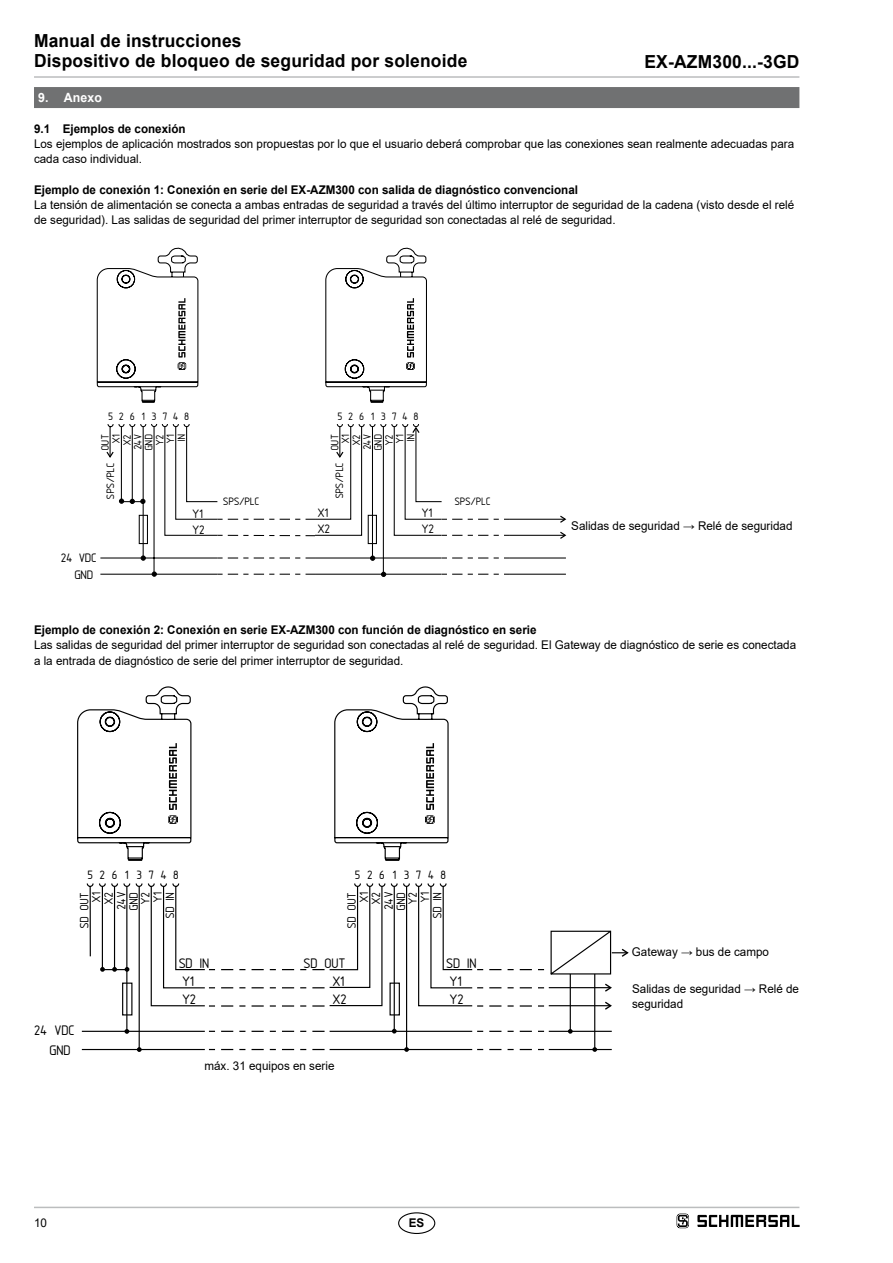
<style>
.page{position:relative;width:893px;height:1263px;background:#fff}
.page>*{position:absolute;margin:0;border:0;box-sizing:border-box;transform-origin:0 0}
.t1{font:21.6px/19.2px "Isonorm 3098";color:#000;text-align:center}
.t2{font:19.2px/16px "Isonorm 3098";color:#000}
.t3{font:18.9px/24.5px "Isonorm 3098";color:#000;text-align:right}
.t4{font:700 18px/20.2px "Arial";letter-spacing:.01em;color:#000}
.t5{font:16.8px/32.7px "Isonorm 3098";color:#000}
.t6{font:16.65px "Isonorm 3098";color:#000}
.t7{font:700 12.75px "Arial";letter-spacing:.01em;color:#fff}
.t8{font:12px/15.1px "Arial";color:#000}
.t9{font:700 12px "Arial";color:#000}
</style>
<div class="page">
<hr style="left:34px;top:1207px;width:765px;height:1px;background:#bbbdbe">
<hr style="left:34px;top:76px;width:765px;height:2px;background:#bbbdbe">
<div style="left:398px;top:1212px;width:37px;height:22px;border:1px solid #000;border-radius:50%"></div>
<div style="left:34px;top:87px;width:765px;height:21px;background:#707172"></div>
<hr style="left:510px;top:519px;width:54px;height:1px;background:#000">
<svg style="left:559px;top:515px;width:8px;height:8px"></svg>
<hr style="left:510px;top:535px;width:54px;height:1px;background:#000">
<svg style="left:559px;top:531px;width:8px;height:8px"></svg>
<hr style="left:510px;top:557px;width:56px;height:1px;background:#000">
<hr style="left:510px;top:574px;width:56px;height:1px;background:#000">
<svg style="left:99px;top:247px;width:411px;height:330px"></svg>
<svg style="left:77px;top:686px;width:552px;height:366px"></svg>
<svg style="left:677px;top:1213px;width:12px;height:15px"></svg>
<svg style="left:697px;top:1215px;width:102px;height:12px"></svg>
<h3 class="t4" style="left:34px;top:31px;width:435px">Manual de instrucciones<br>Dispositivo de bloqueo de seguridad por solenoide</h3>
<h3 class="t4" style="left:644px;top:52px;width:156px">EX-AZM300...-3GD</h3>
<p class="t7" style="left:38px;top:89px;width:65px">9. Anexo</p>
<p class="t9" style="left:34px;top:120px;width:153px">9.1 Ejemplos de conexión</p>
<p class="t8" style="left:34px;top:136px;width:762px">Los ejemplos de aplicación mostrados son propuestas por lo que el usuario deberá comprobar que las conexiones sean realmente adecuadas para cada caso individual.</p>
<p class="t9" style="left:34px;top:181px;width:546px">Ejemplo de conexión 1: Conexión en serie del EX-AZM300 con salida de diagnóstico convencional</p>
<p class="t8" style="left:34px;top:197px;width:762px">La tensión de alimentación se conecta a ambas entradas de seguridad a través del último interruptor de seguridad de la cadena (visto desde el relé de seguridad). Las salidas de seguridad del primer interruptor de seguridad son conectadas al relé de seguridad.</p>
<h3 class="t6" style="left:109px;top:404px;width:82px">5 6 1 3 7 4 8</h3>
<h3 class="t6" style="left:338px;top:404px;width:82px">5 6 1 3 7 4 8</h3>
<h3 class="t6" style="left:120px;top:404px;width:6px">2</h3>
<h3 class="t5" style="left:98px;top:443px;width:11px;rotate:-90deg">X1</h3>
<h3 class="t5" style="left:381px;top:443px;width:11px;rotate:-90deg">Y1</h3>
<h3 class="t6" style="left:349px;top:404px;width:6px">2</h3>
<h3 class="t5" style="left:327px;top:443px;width:11px;rotate:-90deg">X1</h3>
<h3 class="t5" style="left:338px;top:445px;width:12px;rotate:-90deg">X2</h3>
<h3 class="t5" style="left:349px;top:449px;width:17px;rotate:-90deg">24V</h3>
<h3 class="t5" style="left:360px;top:450px;width:18px;rotate:-90deg">GND</h3>
<h3 class="t5" style="left:87px;top:450px;width:18px;rotate:-90deg">OUT<br>24V</h3>
<h3 class="t5" style="left:130px;top:450px;width:18px;rotate:-90deg">GND</h3>
<h3 class="t5" style="left:316px;top:450px;width:18px;rotate:-90deg">OUT</h3>
<h3 class="t5" style="left:321px;top:498px;width:38px;rotate:-90deg">SPS/PLC</h3>
<h3 class="t5" style="left:392px;top:441px;width:9px;rotate:-90deg">IN</h3>
<h3 class="t5" style="left:109px;top:445px;width:12px;rotate:-90deg">X2</h3>
<h3 class="t5" style="left:152px;top:443px;width:11px;rotate:-90deg">Y1</h3>
<h3 class="t5" style="left:371px;top:445px;width:12px;rotate:-90deg">Y2</h3>
<h3 class="t5" style="left:163px;top:441px;width:9px;rotate:-90deg">IN</h3>
<h3 class="t5" style="left:141px;top:445px;width:12px;rotate:-90deg">Y2</h3>
<h3 class="t5" style="left:92px;top:499px;width:38px;rotate:-90deg">SPS/PLC</h3>
<h3 class="t5" style="left:224px;top:483px;width:38px">SPS/PLC</h3>
<h3 class="t5" style="left:455px;top:483px;width:37px">SPS/PLC</h3>
<h2 class="t2" style="left:61px;top:547px;width:37px;line-height:17px;text-align:center">24 VDC<br>GND</h2>
<h2 class="t2" style="left:193px;top:503px;width:14px">Y1<br>Y2</h2>
<h2 class="t2" style="left:318px;top:503px;width:12px">X1</h2>
<h2 class="t2" style="left:422px;top:502px;width:12px">Y1</h2>
<h2 class="t2" style="left:318px;top:519px;width:14px">X2</h2>
<h2 class="t2" style="left:422px;top:518px;width:14px">Y2</h2>
<p class="t8" style="left:571px;top:518px;width:223px">Salidas de seguridad → Relé de seguridad</p>
<p class="t9" style="left:34px;top:621px;width:504px">Ejemplo de conexión 2: Conexión en serie EX-AZM300 con función de diagnóstico en serie</p>
<p class="t8" style="left:34px;top:638px;width:764px">Las salidas de seguridad del primer interruptor de seguridad son conectadas al relé de seguridad. El Gateway de diagnóstico de serie es conectada a la entrada de diagnóstico de serie del primer interruptor de seguridad.</p>
<h3 class="t3" style="left:88px;top:860px;width:92px">5 2 6 1 3 7 4 8</h3>
<h3 class="t3" style="left:82px;top:902px;width:12px;rotate:-90deg">X1</h3>
<h3 class="t3" style="left:94px;top:904px;width:14px;rotate:-90deg">X2</h3>
<h3 class="t3" style="left:143px;top:902px;width:12px;rotate:-90deg">Y1</h3>
<h3 class="t3" style="left:398px;top:904px;width:14px;rotate:-90deg">Y2</h3>
<h3 class="t3" style="left:355px;top:860px;width:92px">5 2 6 1 3 7 4 8</h3>
<h3 class="t3" style="left:349px;top:902px;width:12px;rotate:-90deg">X1</h3>
<h3 class="t3" style="left:361px;top:904px;width:14px;rotate:-90deg">X2</h3>
<h3 class="t3" style="left:410px;top:902px;width:12px;rotate:-90deg">Y1</h3>
<h3 class="t3" style="left:423px;top:918px;width:28px;rotate:-90deg">SD IN</h3>
<h3 class="t3" style="left:107px;top:909px;width:19px;rotate:-90deg">24V</h3>
<h3 class="t3" style="left:119px;top:910px;width:20px;rotate:-90deg">GND</h3>
<h3 class="t3" style="left:374px;top:909px;width:19px;rotate:-90deg">24V</h3>
<h3 class="t3" style="left:386px;top:910px;width:20px;rotate:-90deg">GND</h3>
<h3 class="t3" style="left:70px;top:928px;width:38px;rotate:-90deg">SD OUT</h3>
<h3 class="t3" style="left:337px;top:928px;width:38px;rotate:-90deg">SD OUT</h3>
<h3 class="t3" style="left:131px;top:918px;width:28px;rotate:-90deg">Y2<br>SD IN</h3>
<h1 class="t1" style="left:35px;top:1018px;width:42px">24 VDC<br>GND</h1>
<p class="t8" style="left:34px;top:1215px;width:14px">10</p>
<h1 class="t1" style="left:179px;top:950px;width:32px">SD IN</h1>
<h1 class="t1" style="left:183px;top:969px;width:15px;line-height:18px;text-align:left">Y1<br>Y2</h1>
<h1 class="t1" style="left:304px;top:951px;width:43px">SD OUT</h1>
<h1 class="t1" style="left:447px;top:951px;width:32px">SD IN</h1>
<h1 class="t1" style="left:333px;top:968px;width:14px">X1</h1>
<h1 class="t1" style="left:450px;top:969px;width:14px">Y1</h1>
<h1 class="t1" style="left:333px;top:986px;width:15px">X2</h1>
<h1 class="t1" style="left:450px;top:987px;width:15px">Y2</h1>
<p class="t8" style="left:204px;top:1058px;width:132px">máx. 31 equipos en serie</p>
<p class="t9" style="left:409px;top:1214px;width:17px">ES</p>
<p class="t8" style="left:632px;top:944px;width:139px">Gateway → bus de campo</p>
<p class="t8" style="left:632px;top:981px;width:168px">Salidas de seguridad → Relé de seguridad</p>
</div>
